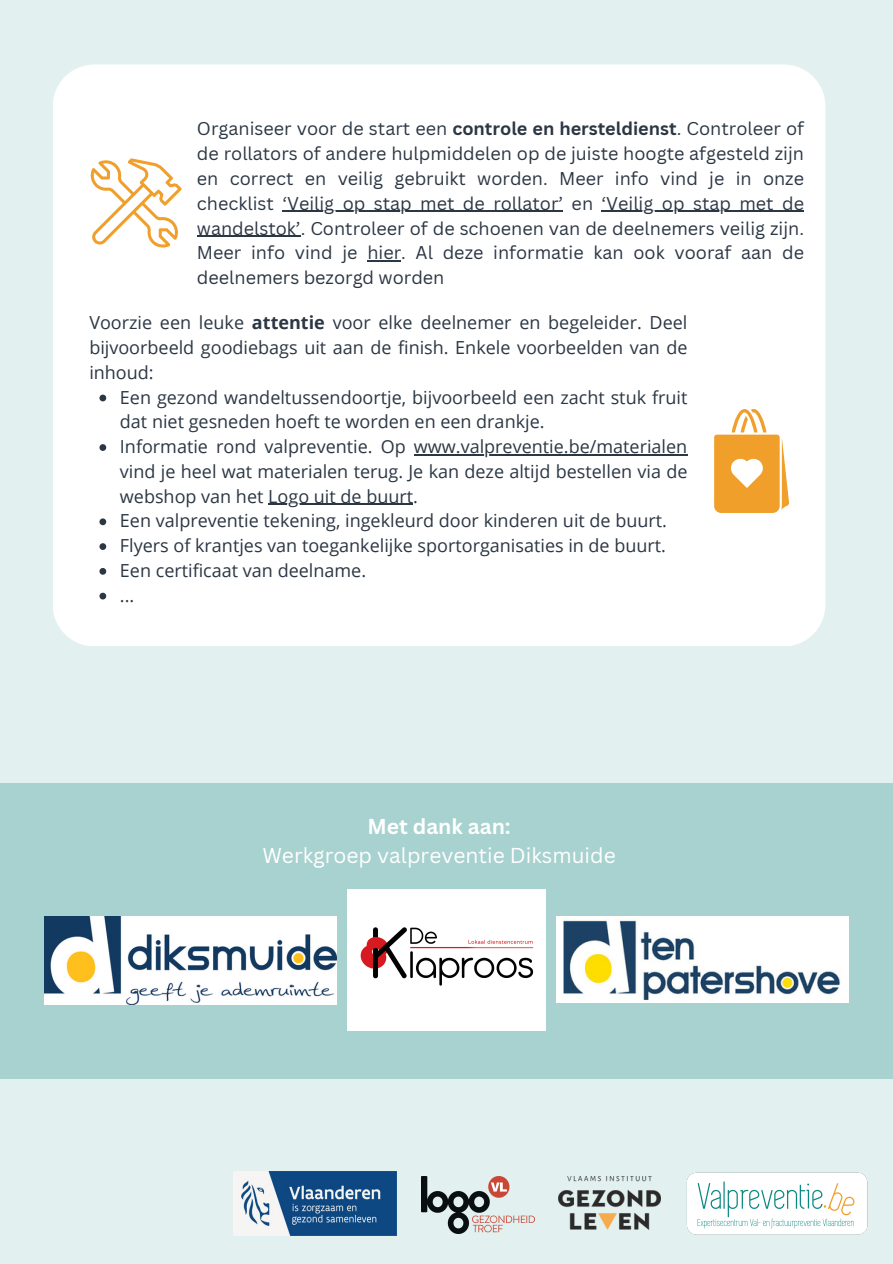
<style>
.page{position:relative;width:893px;height:1264px;background:#fff}
.page>*{position:absolute;margin:0;border:0;box-sizing:border-box;transform-origin:0 0}
.t1{font:21px/29.2px "Canva Sans";color:#fff;text-align:center}
.t2{font:18px/24.8px "Open Sans";color:#2c3744;text-align:justify}
.t3{font:18px/24.8px "Canva Sans";color:#2c3744;text-align:justify}
.s1{font-weight:700}
</style>
<div class="page">
<div style="left:0;top:0;width:892px;height:1263px;background:#e2f1f0"></div>
<div style="left:53px;top:64px;width:772px;height:582px;background:#fff"></div>
<svg style="left:89px;top:158px;width:93px;height:89px;background:#fbe9d0"></svg>
<svg style="left:714px;top:404px;width:75px;height:108px;background:#f5c37b"></svg>
<div style="left:0;top:783px;width:892px;height:296px;background:#a7d2cf"></div>
<img style="left:347px;top:889px;width:198px;height:141px">
<img style="left:556px;top:916px;width:292px;height:86px">
<img style="left:44px;top:916px;width:293px;height:88px">
<hr style="left:282px;top:211px;width:281px;height:1px;background:#2c3744">
<hr style="left:601px;top:211px;width:203px;height:1px;background:#2c3744">
<hr style="left:197px;top:236px;width:103px;height:1px;background:#2c3744">
<hr style="left:367px;top:260px;width:34px;height:1px;background:#2c3744">
<svg style="left:99px;top:394px;width:7px;height:7px"></svg>
<svg style="left:99px;top:444px;width:7px;height:7px"></svg>
<hr style="left:414px;top:454px;width:273px;height:1px;background:#2c3744">
<hr style="left:268px;top:504px;width:145px;height:1px;background:#2c3744">
<svg style="left:99px;top:518px;width:7px;height:7px"></svg>
<svg style="left:99px;top:543px;width:7px;height:7px"></svg>
<svg style="left:99px;top:568px;width:7px;height:6px"></svg>
<svg style="left:99px;top:592px;width:7px;height:7px"></svg>
<img style="left:233px;top:1171px;width:163px;height:64px">
<img style="left:421px;top:1176px;width:113px;height:57px">
<img style="left:558px;top:1176px;width:102px;height:53px">
<img style="left:686px;top:1172px;width:182px;height:63px">
<p class="t3" style="left:197px;top:116px;width:608px">Organiseer voor de start een <span class="s1">controle en hersteldienst</span>. Controleer of de rollators of andere hulpmiddelen op de juiste hoogte afgesteld zijn en correct en veilig gebruikt worden. Meer info vind je in onze checklist</p>
<p class="t3" style="left:197px;top:190px;width:608px;text-indent:404px">‘Veilig op stap met de wandelstok’. Controleer of de schoenen van de deelnemers veilig zijn.<br>Meer info vind je hier. Al deze informatie kan ook vooraf aan de deelnemers bezorgd worden</p>
<p class="t2" style="left:89px;top:310px;width:599px">Voorzie een leuke <span class="s1">attentie</span> voor elke deelnemer en begeleider. Deel bijvoorbeeld goodiebags uit aan de finish. Enkele voorbeelden van de inhoud:</p>
<p class="t2" style="left:120px;top:384px;width:569px">Een gezond wandeltussendoortje, bijvoorbeeld een zacht stuk fruit dat niet gesneden hoeft te worden en een drankje.</p>
<p class="t2" style="left:120px;top:434px;width:287px">Informatie rond valpreventie. Op</p>
<p class="t3" style="left:282px;top:190px;width:312px">‘Veilig op stap met de rollator’ en</p>
<p class="t2" style="left:120px;top:434px;width:569px;text-indent:294px">www.valpreventie.be/materialen vind je heel wat materialen terug. Je kan deze altijd bestellen via de webshop van het Logo uit de buurt.</p>
<h1 class="t2" style="left:120px;top:508px;width:548px;text-align:left">Een valpreventie tekening, ingekleurd door kinderen uit de buurt.<br>Flyers of krantjes van toegankelijke sportorganisaties in de buurt.<br>Een certificaat van deelname.<br>...</h1>
<p class="t1" style="left:262px;top:811px;width:355px"><span class="s1">Met dank aan:<br></span>Werkgroep valpreventie Diksmuide</p>
</div>
